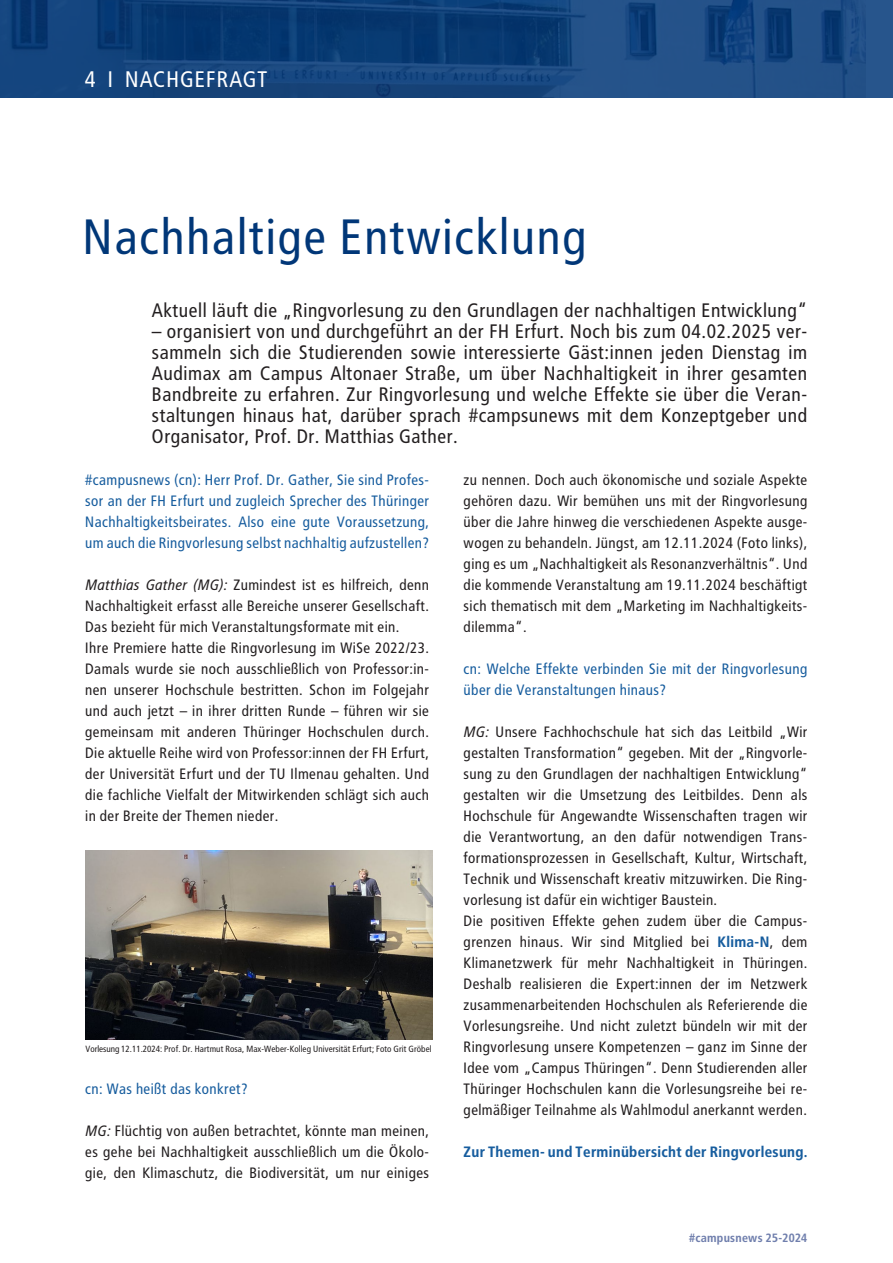
<style>
.page{position:relative;width:893px;height:1263px;background:#fff}
.page>*{position:absolute;margin:0;border:0;box-sizing:border-box;transform-origin:0 0}
.t1{font:49.5px "Transit OT";color:#013778}
.t2{font:22.5px "Transit OT";letter-spacing:.01em;color:#fff}
.t3{font:19.5px/21px "Transit OT";letter-spacing:-.01em;color:#231f20;text-align:justify}
.t4{font:15px/21px "Transit OT";letter-spacing:-.01em;color:#231f20;text-align:justify}
.t5{font:15px/21px "Transit OT";letter-spacing:-.01em;color:#175d9e;text-align:justify}
.t6{font:700 15px "Transit OT";color:#175d9e}
.t7{font:700 12px "Transit OT";color:#707fad}
.t8{font:9px "Transit OT";letter-spacing:-.03em;color:#231f20}
.s1{color:#231f20}
.s2{font-style:italic}
.s3{font-weight:700;color:#175d9e}
</style>
<div class="page">
<svg style="left:0;top:0;width:893px;height:98px;background:#14437b"></svg>
<img style="left:85px;top:850px;width:347px;height:190px">
<p class="t2" style="left:20px;top:67px;width:250px"><span class="s1">SIT, TE</span> 4 I NACHGEFRAGT</p>
<p class="t1" style="left:83px;top:208px;width:507px">Nachhaltige Entwicklung</p>
<p class="t3" style="left:152px;top:300px;width:657px">Aktuell läuft die „Ringvorlesung zu den Grundlagen der nachhaltigen Entwicklung“</p>
<p class="t3" style="left:152px;top:321px;width:657px">– organisiert von und durchgeführt an der FH Erfurt. Noch bis zum 04.02.2025 ver&shy;sammeln sich die Studierenden sowie interessierte Gäst:innen jeden Dienstag im Audimax am Campus Altonaer Straße, um über Nachhaltigkeit in ihrer gesamten Bandbreite zu erfahren. Zur Ringvorlesung und welche Effekte sie über die Veran&shy;staltungen hinaus hat, darüber sprach #campsunews mit dem Konzeptgeber und Organisator, Prof. Dr. Matthias Gather.</p>
<p class="t5" style="left:85px;top:470px;width:346px">#campusnews (cn): Herr Prof. Dr. Gather, Sie sind Profes&shy;sor an der FH Erfurt und zugleich Sprecher des Thüringer Nachhaltigkeitsbeirates. Also eine gute Voraussetzung, um auch die Ringvorlesung selbst nachhaltig aufzustellen?</p>
<p class="t4" style="left:85px;top:575px;width:346px"><span class="s2">Matthias Gather (MG):</span> Zumindest ist es hilfreich, denn Nachhaltigkeit erfasst alle Bereiche unserer Gesellschaft.<br>Das bezieht für mich Veranstaltungsformate mit ein.</p>
<p class="t4" style="left:85px;top:638px;width:346px">Ihre Premiere hatte die Ringvorlesung im WiSe 2022/23.<br>Damals wurde sie noch ausschließlich von Professor:in&shy;nen unserer Hochschule bestritten. Schon im Folgejahr und auch jetzt – in ihrer dritten Runde – führen wir sie gemeinsam mit anderen Thüringer Hochschulen durch.<br>Die aktuelle Reihe wird von Professor:innen der FH Erfurt, der Universität Erfurt und der TU Ilmenau gehalten. Und die fachliche Vielfalt der Mitwirkenden schlägt sich auch in der Breite der Themen nieder.</p>
<p class="t4" style="left:464px;top:470px;width:346px">zu nennen. Doch auch ökonomische und soziale Aspekte gehören dazu. Wir bemühen uns mit der Ringvorlesung über die Jahre hinweg die verschiedenen Aspekte ausge&shy;wogen zu behandeln. Jüngst, am 12.11.2024 (Foto links), ging es um „Nachhaltigkeit als Resonanzverhältnis“. Und die kommende Veranstaltung am 19.11.2024 beschäftigt sich thematisch mit dem „Marketing im Nachhaltigkeits&shy;dilemma“.</p>
<p class="t5" style="left:464px;top:659px;width:346px">cn: Welche Effekte verbinden Sie mit der Ringvorlesung über die Veranstaltungen hinaus?</p>
<p class="t4" style="left:464px;top:722px;width:346px"><span class="s2">MG:</span> Unsere Fachhochschule hat sich das Leitbild „Wir gestalten Transformation“ gegeben. Mit der „Ringvorle&shy;sung zu den Grundlagen der nachhaltigen Entwicklung“ gestalten wir die Umsetzung des Leitbildes. Denn als Hochschule für Angewandte Wissenschaften tragen wir die Verantwortung, an den dafür notwendigen Trans&shy;formationsprozessen in Gesellschaft, Kultur, Wirtschaft, Technik und Wissenschaft kreativ mitzuwirken. Die Ring&shy;vorlesung ist dafür ein wichtiger Baustein.</p>
<p class="t4" style="left:464px;top:911px;width:346px">Die positiven Effekte gehen zudem über die Campus&shy;grenzen hinaus. Wir sind Mitglied bei <span class="s3">Klima-N</span>, dem Klimanetzwerk für mehr Nachhaltigkeit in Thüringen.<br>Deshalb realisieren die Expert:innen der im Netzwerk zusammenarbeitenden Hochschulen als Referierende die Vorlesungsreihe. Und nicht zuletzt bündeln wir mit der Ringvorlesung unsere Kompetenzen – ganz im Sinne der Idee vom „Campus Thüringen“. Denn Studierenden aller Thüringer Hochschulen kann die Vorlesungsreihe bei re&shy;gelmäßiger Teilnahme als Wahlmodul anerkannt werden.</p>
<p class="t6" style="left:464px;top:1143px;width:346px">Zur Themen- und Terminübersicht der Ringvorlesung.</p>
<p class="t8" style="left:86px;top:1044px;width:348px">Vorlesung 12.11.2024: Prof. Dr. Hartmut Rosa, Max-Weber-Kolleg Universität Erfurt; Foto Grit Gröbel</p>
<p class="t5" style="left:85px;top:1079px;width:165px">cn: Was heißt das konkret?</p>
<p class="t4" style="left:85px;top:1121px;width:346px"><span class="s2">MG:</span> Flüchtig von außen betrachtet, könnte man meinen, es gehe bei Nachhaltigkeit ausschließlich um die Ökolo&shy;gie, den Klimaschutz, die Biodiversität, um nur einiges</p>
<p class="t7" style="left:689px;top:1230px;width:120px">#campusnews 25-2024</p>
</div>
